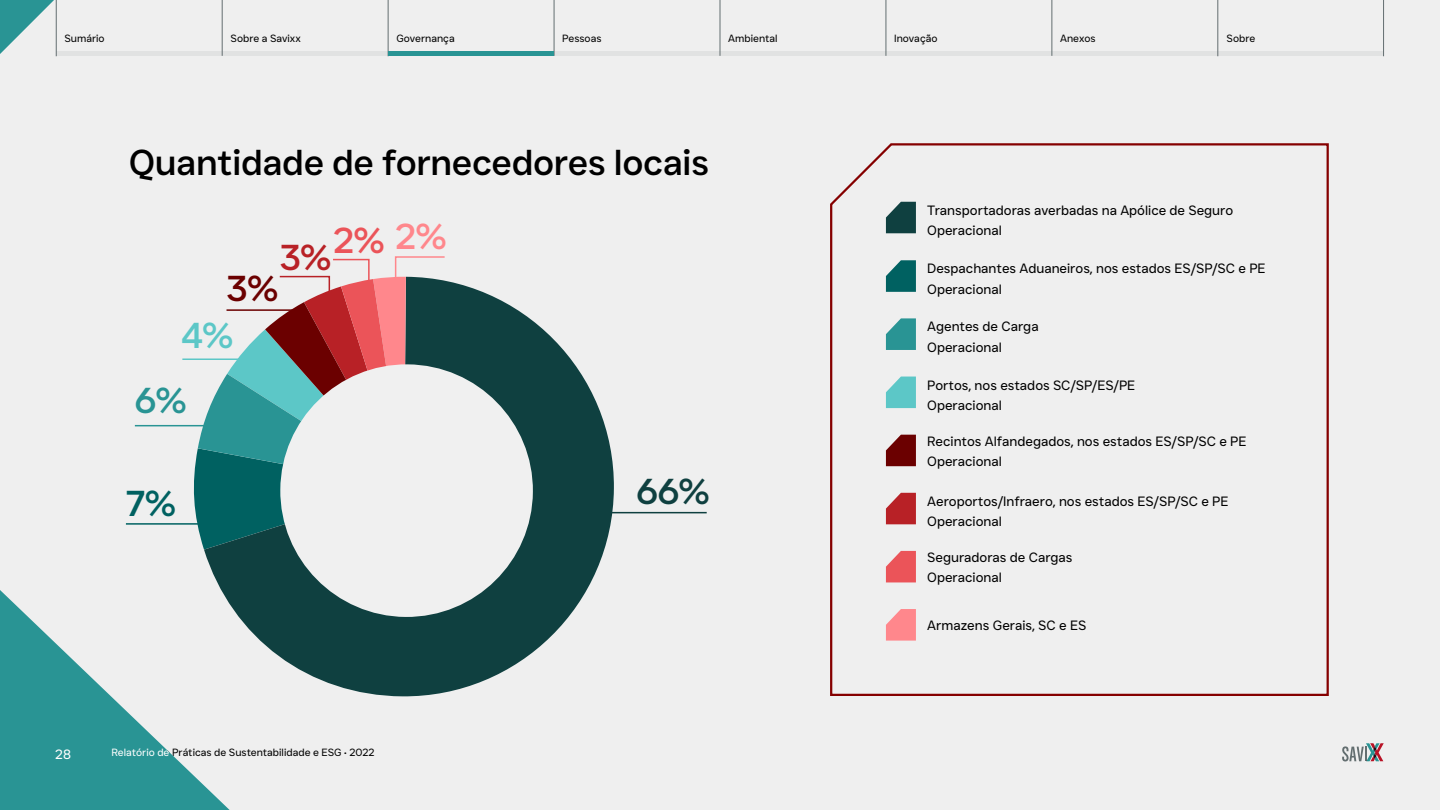
<style>
.page{position:relative;width:1440px;height:810px;background:#efefef}
.page>*{position:absolute;margin:0;border:0;box-sizing:border-box;transform-origin:0 0}
.t1{font:500 36px "JUST Sans";letter-spacing:-.01em;color:#000}
.t2{font:500 36px "JUST Sans";color:#eb5459}
.t3{font:500 36px "JUST Sans";color:#0f4040}
.t4{font:500 36px "JUST Sans";color:#006161}
.t5{font:500 36px "JUST Sans";color:#299494}
.t6{font:500 36px "JUST Sans";color:#5cc7c7}
.t7{font:500 36px "JUST Sans";color:#6b0000}
.t8{font:500 36px "JUST Sans";color:#b82126}
.t9{font:13.5px/20.2px "JUST Sans";color:#000}
.t10{font:13.5px "JUST Sans";color:#fff}
.t11{font:10.5px "JUST Sans";color:#000}
.s1{color:#ff878c}
.s2{color:#fff}
</style>
<div class="page">
<hr style="left:56px;top:52px;width:1328px;height:4px;background:#e1e2e2">
<hr style="left:56px;top:0;width:1px;height:56px;background:#636e70">
<hr style="left:388px;top:0;width:1px;height:56px;background:#636e70">
<hr style="left:222px;top:0;width:1px;height:56px;background:#636e70">
<hr style="left:554px;top:0;width:1px;height:56px;background:#636e70">
<hr style="left:720px;top:0;width:1px;height:56px;background:#636e70">
<hr style="left:886px;top:0;width:1px;height:56px;background:#636e70">
<hr style="left:1052px;top:0;width:1px;height:56px;background:#636e70">
<hr style="left:1218px;top:0;width:1px;height:56px;background:#636e70">
<hr style="left:1383px;top:0;width:1px;height:56px;background:#636e70">
<svg style="left:0;top:0;width:56px;height:56px"></svg>
<svg style="left:1342px;top:743px;width:42px;height:18px"></svg>
<hr style="left:388px;top:52px;width:166px;height:4px;background:#299494">
<svg style="left:204px;top:281px;width:411px;height:416px;fill:#0f4040"></svg>
<svg style="left:280px;top:364px;width:253px;height:254px"></svg>
<hr style="left:604px;top:512px;width:103px;height:1px;background:#0f4040">
<hr style="left:126px;top:523px;width:103px;height:2px;background:#006161">
<hr style="left:135px;top:425px;width:103px;height:1px;background:#299494">
<hr style="left:182px;top:359px;width:81px;height:1px;background:#5cc7c7">
<svg style="left:191px;top:256px;width:255px;height:294px"></svg>
<svg style="left:830px;top:143px;width:499px;height:553px"></svg>
<svg style="left:0;top:590px;width:230px;height:220px"></svg>
<p class="t11" style="left:65px;top:32px;width:42px">Sumário</p>
<p class="t11" style="left:231px;top:32px;width:72px">Sobre a Savixx</p>
<p class="t11" style="left:396px;top:32px;width:60px">Governança</p>
<p class="t11" style="left:562px;top:32px;width:41px">Pessoas</p>
<p class="t11" style="left:728px;top:32px;width:51px">Ambiental</p>
<p class="t11" style="left:894px;top:32px;width:45px">Inovação</p>
<p class="t11" style="left:1060px;top:32px;width:37px">Anexos</p>
<p class="t11" style="left:1227px;top:32px;width:30px">Sobre</p>
<h1 class="t1" style="left:129px;top:140px;width:582px">Quantidade de fornecedores locais</h1>
<h1 class="t2" style="left:333px;top:218px;width:115px">2% <span class="s1">2%</span></h1>
<h1 class="t8" style="left:280px;top:235px;width:53px">3%</h1>
<h1 class="t7" style="left:227px;top:266px;width:53px">3%</h1>
<h1 class="t6" style="left:181px;top:313px;width:53px">4%</h1>
<h1 class="t5" style="left:135px;top:378px;width:53px">6%</h1>
<h1 class="t4" style="left:126px;top:481px;width:51px">7%</h1>
<h1 class="t3" style="left:636px;top:469px;width:75px">66%</h1>
<p class="t10" style="left:55px;top:746px;width:17px">28</p>
<p class="t11" style="left:111px;top:746px;width:265px"><span class="s2">Relatório de</span> Práticas de Sustentabilidade e ESG • 2022</p>
<p class="t9" style="left:927px;top:200px;width:308px">Transportadoras averbadas na Apólice de Seguro<br>Operacional</p>
<p class="t9" style="left:927px;top:258px;width:340px">Despachantes Aduaneiros, nos estados ES/SP/SC e PE<br>Operacional</p>
<p class="t9" style="left:927px;top:316px;width:113px">Agentes de Carga<br>Operacional</p>
<p class="t9" style="left:927px;top:374px;width:210px">Portos, nos estados SC/SP/ES/PE<br>Operacional</p>
<p class="t9" style="left:927px;top:431px;width:321px">Recintos Alfandegados, nos estados ES/SP/SC e PE<br>Operacional</p>
<p class="t9" style="left:927px;top:491px;width:303px">Aeroportos/Infraero, nos estados ES/SP/SC e PE<br>Operacional</p>
<p class="t9" style="left:927px;top:547px;width:147px">Seguradoras de Cargas<br>Operacional</p>
<p class="t9" style="left:927px;top:615px;width:161px">Armazens Gerais, SC e ES</p>
</div>
